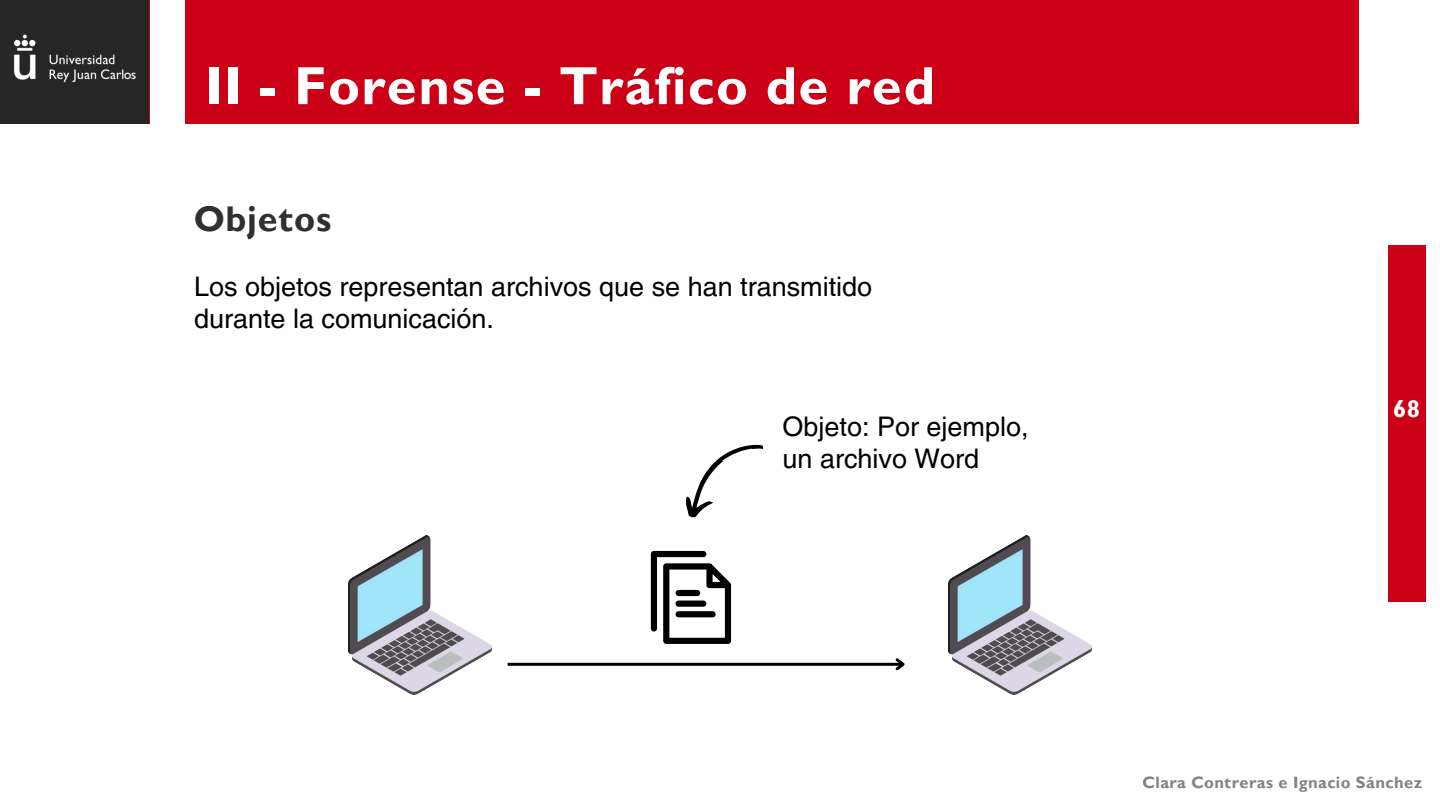
<style>
.page{position:relative;width:1440px;height:810px;background:#fff}
.page>*{position:absolute;margin:0;border:0;box-sizing:border-box;transform-origin:0 0}
.t1{font:700 54px "Gill Sans MT Std";letter-spacing:.025em;color:#fff}
.t2{font:700 35.8px "Gill Sans MT Std";letter-spacing:.025em;color:#303030}
.t3{font:27px/32.2px "Helvetica LT Pro";color:#000}
.t4{font:700 24px "Gill Sans MT Std";color:#fff}
.t5{font:700 16.5px "Gill Sans MT Std";letter-spacing:.025em;color:#838383}
</style>
<div class="page">
<div style="left:1388px;top:245px;width:37px;height:357px;background:#cb0017"></div>
<div style="left:113px;top:0;width:1246px;height:124px;background:#cb0017"></div>
<div style="left:0;top:0;width:149px;height:124px;background:#262626"></div>
<div style="left:150px;top:0;width:34px;height:125px;background:#fff"></div>
<img style="left:14px;top:34px;width:122px;height:49px">
<img style="left:349px;top:536px;width:142px;height:158px">
<img style="left:949px;top:536px;width:142px;height:158px">
<hr style="left:508px;top:663px;width:395px;height:3px;background:#000">
<svg style="left:893px;top:658px;width:12px;height:13px"></svg>
<svg style="left:651px;top:551px;width:80px;height:93px"></svg>
<svg style="left:685px;top:444px;width:79px;height:74px"></svg>
<h3 class="t1" style="left:205px;top:67px;width:732px">II - Forense - Tráfico de red</h3>
<p class="t2" style="left:194px;top:206px;width:139px">Objetos</p>
<h3 class="t3" style="left:194px;top:273px;width:680px">Los objetos representan archivos que se han transmitido durante la comunicación.</h3>
<p class="t3" style="left:783px;top:413px;width:248px">Objeto: Por ejemplo, un archivo Word</p>
<h1 class="t4" style="left:1393px;top:401px;width:29px">68</h1>
<h2 class="t5" style="left:1143px;top:777px;width:281px">Clara Contreras e Ignacio Sánchez</h2>
</div>
